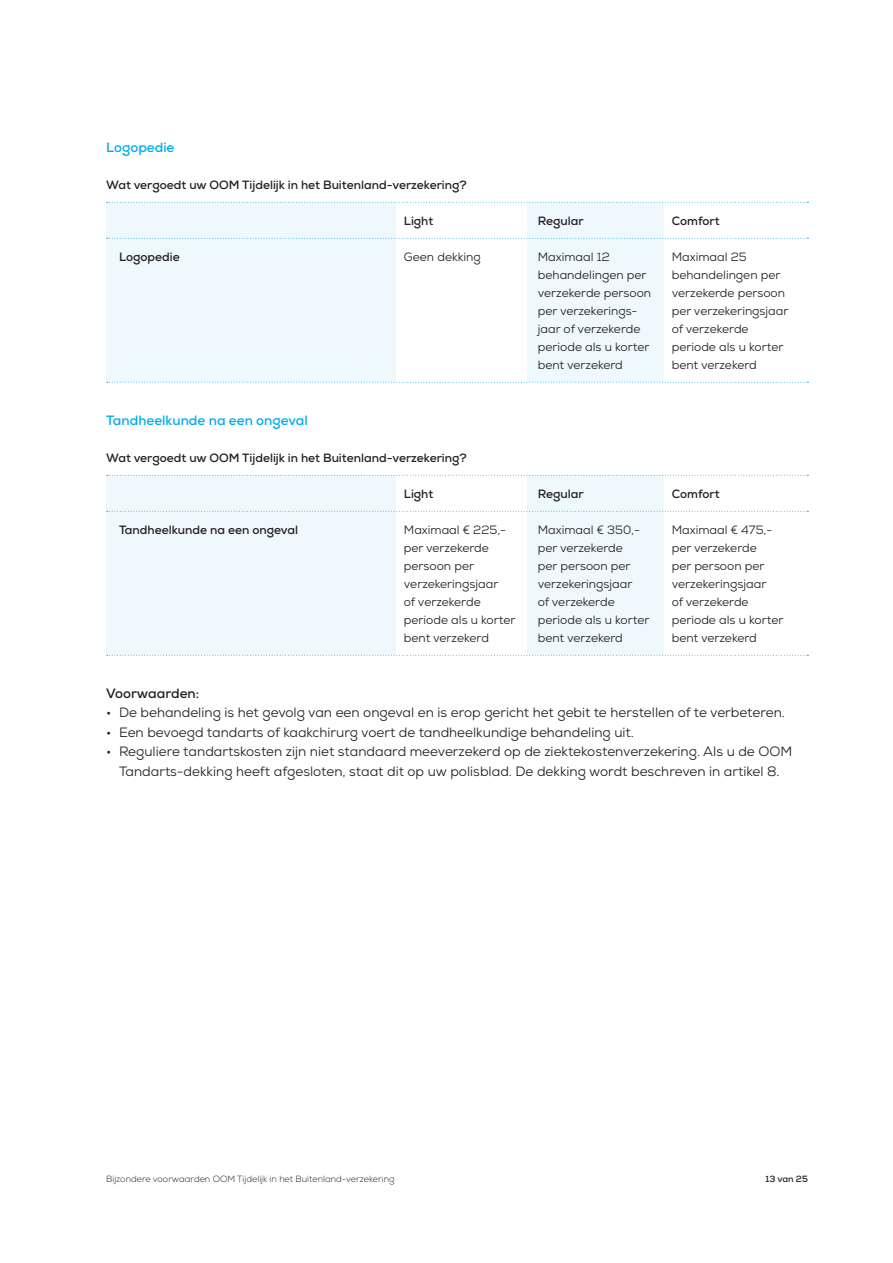
<style>
.page{position:relative;width:893px;height:1263px;background:#fff}
.page>*{position:absolute;margin:0;border:0;box-sizing:border-box;transform-origin:0 0}
.t1{font:13.5px/19.5px "Nexa";color:#221f1f;text-align:center}
.t2{font:700 13.5px "Nexa";color:#00adef}
.t3{font:700 13.5px "Nexa";color:#221f1f}
.t4{font:12px "Nexa";color:#221f1f}
.t5{font:700 12px "Nexa";color:#221f1f}
.t6{font:300 9px "Nexa";color:#221f1f}
.t7{font:700 9px "Nexa";color:#221f1f}
</style>
<div class="page">
<div style="left:527px;top:202px;width:136px;height:180px;background:#eef8fd"></div>
<div style="left:527px;top:475px;width:136px;height:180px;background:#eef8fd"></div>
<div style="left:106px;top:202px;width:289px;height:180px;background:#eef8fd"></div>
<div style="left:106px;top:475px;width:289px;height:180px;background:#eef8fd"></div>
<svg style="left:107px;top:202px;width:701px;height:1px"></svg>
<svg style="left:107px;top:238px;width:701px;height:1px"></svg>
<svg style="left:107px;top:382px;width:701px;height:1px"></svg>
<svg style="left:107px;top:475px;width:701px;height:1px"></svg>
<svg style="left:107px;top:511px;width:701px;height:1px"></svg>
<svg style="left:107px;top:655px;width:701px;height:1px"></svg>
<p class="t2" style="left:106px;top:140px;width:70px">Logopedie</p>
<p class="t5" style="left:106px;top:179px;width:362px">Wat vergoedt uw OOM Tijdelijk in het Buitenland-verzekering?</p>
<p class="t5" style="left:404px;top:215px;width:31px">Light</p>
<p class="t5" style="left:538px;top:215px;width:47px">Regular</p>
<p class="t5" style="left:672px;top:215px;width:49px">Comfort</p>
<p class="t5" style="left:119px;top:251px;width:62px">Logopedie</p>
<p class="t4" style="left:404px;top:251px;width:78px">Geen dekking</p>
<p class="t4" style="left:538px;top:251px;width:73px">Maximaal 12</p>
<p class="t4" style="left:672px;top:251px;width:76px">Maximaal 25</p>
<p class="t4" style="left:538px;top:269px;width:110px">behandelingen per</p>
<p class="t4" style="left:672px;top:269px;width:110px">behandelingen per</p>
<p class="t4" style="left:538px;top:287px;width:115px">verzekerde persoon</p>
<p class="t4" style="left:672px;top:287px;width:115px">verzekerde persoon</p>
<p class="t4" style="left:538px;top:305px;width:101px">per verzekerings-</p>
<p class="t4" style="left:672px;top:305px;width:118px">per verzekeringsjaar</p>
<p class="t4" style="left:538px;top:323px;width:104px">jaar of verzekerde</p>
<p class="t4" style="left:672px;top:323px;width:78px">of verzekerde</p>
<p class="t4" style="left:538px;top:341px;width:113px">periode als u korter</p>
<p class="t4" style="left:672px;top:341px;width:113px">periode als u korter</p>
<p class="t4" style="left:538px;top:359px;width:87px">bent verzekerd</p>
<p class="t4" style="left:672px;top:359px;width:87px">bent verzekerd</p>
<p class="t2" style="left:106px;top:413px;width:203px">Tandheelkunde na een ongeval</p>
<p class="t5" style="left:106px;top:452px;width:362px">Wat vergoedt uw OOM Tijdelijk in het Buitenland-verzekering?</p>
<p class="t5" style="left:404px;top:488px;width:31px">Light</p>
<p class="t5" style="left:538px;top:488px;width:47px">Regular</p>
<p class="t5" style="left:672px;top:488px;width:49px">Comfort</p>
<p class="t5" style="left:119px;top:524px;width:181px">Tandheelkunde na een ongeval</p>
<p class="t4" style="left:404px;top:524px;width:104px">Maximaal € 225,-</p>
<p class="t4" style="left:538px;top:524px;width:104px">Maximaal € 350,-</p>
<p class="t4" style="left:672px;top:524px;width:102px">Maximaal € 475,-</p>
<p class="t4" style="left:404px;top:542px;width:86px">per verzekerde</p>
<p class="t4" style="left:538px;top:542px;width:86px">per verzekerde</p>
<p class="t4" style="left:672px;top:542px;width:86px">per verzekerde</p>
<p class="t4" style="left:404px;top:560px;width:72px">persoon per</p>
<p class="t4" style="left:538px;top:560px;width:94px">per persoon per</p>
<p class="t4" style="left:672px;top:560px;width:94px">per persoon per</p>
<p class="t4" style="left:404px;top:578px;width:96px">verzekeringsjaar</p>
<p class="t4" style="left:538px;top:578px;width:96px">verzekeringsjaar</p>
<p class="t4" style="left:672px;top:578px;width:96px">verzekeringsjaar</p>
<p class="t4" style="left:404px;top:596px;width:78px">of verzekerde</p>
<p class="t4" style="left:538px;top:596px;width:78px">of verzekerde</p>
<p class="t4" style="left:672px;top:596px;width:78px">of verzekerde</p>
<p class="t4" style="left:404px;top:614px;width:113px">periode als u korter</p>
<p class="t4" style="left:538px;top:614px;width:113px">periode als u korter</p>
<p class="t4" style="left:672px;top:614px;width:113px">periode als u korter</p>
<p class="t4" style="left:404px;top:632px;width:87px">bent verzekerd</p>
<p class="t4" style="left:538px;top:632px;width:87px">bent verzekerd</p>
<p class="t4" style="left:672px;top:632px;width:87px">bent verzekerd</p>
<p class="t3" style="left:106px;top:686px;width:95px">Voorwaarden:</p>
<p class="t1" style="left:106px;top:704px;width:680px">• De behandeling is het gevolg van een ongeval en is erop gericht het gebit te herstellen of te verbeteren.</p>
<p class="t1" style="left:106px;top:723px;width:529px">• Een bevoegd tandarts of kaakchirurg voert de tandheelkundige behandeling uit.</p>
<p class="t1" style="left:106px;top:743px;width:687px">• Reguliere tandartskosten zijn niet standaard meeverzekerd op de ziektekostenverzekering. Als u de OOM<br>Tandarts-dekking heeft afgesloten, staat dit op uw polisblad. De dekking wordt beschreven in artikel 8.</p>
<p class="t6" style="left:106px;top:1176px;width:290px">Bijzondere voorwaarden OOM Tijdelijk in het Buitenland-verzekering</p>
<p class="t7" style="left:766px;top:1175px;width:44px">13 van 25</p>
</div>
